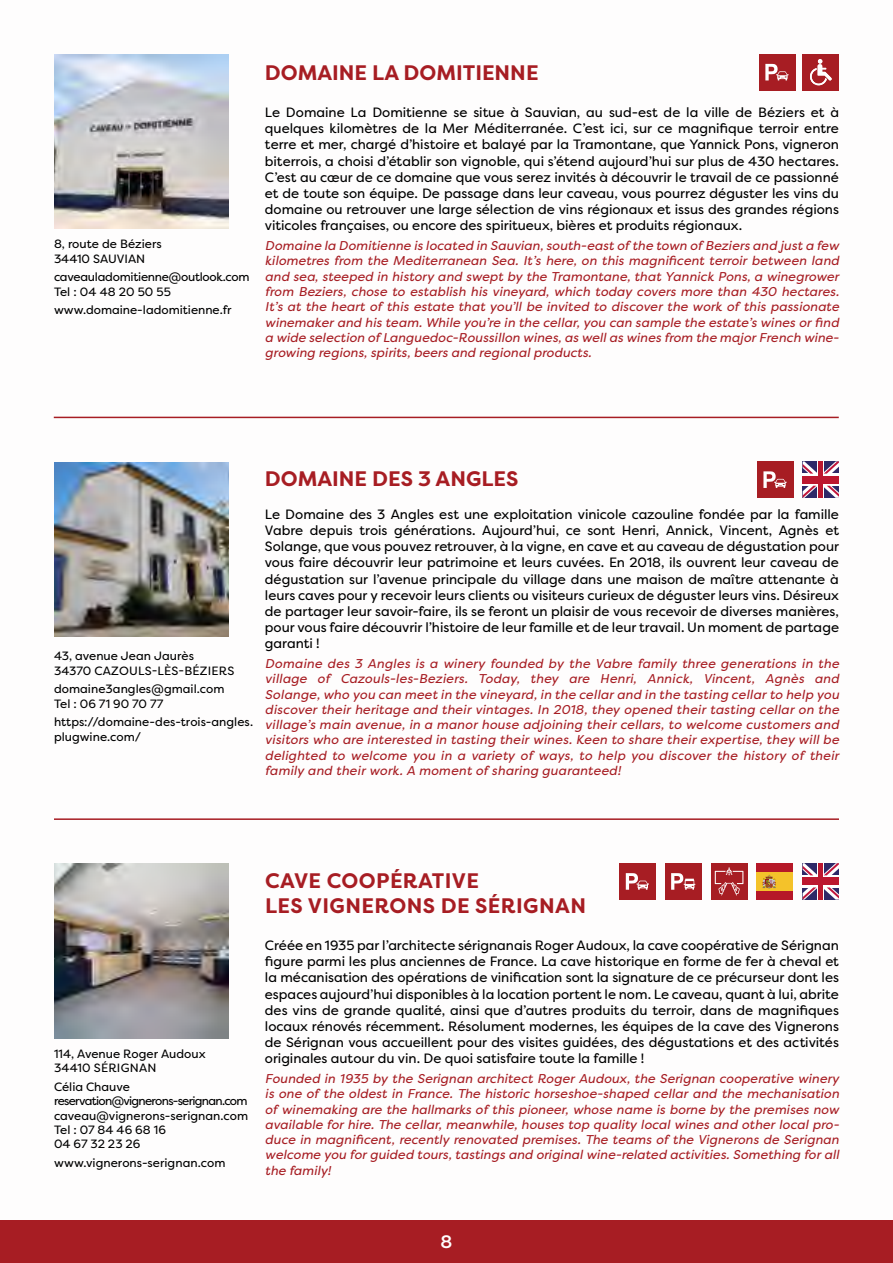
<style>
.page{position:relative;width:893px;height:1263px;background:#fff}
.page>*{position:absolute;margin:0;border:0;box-sizing:border-box;transform-origin:0 0}
.t1{font:700 21px/25.2px "Filson Pro";letter-spacing:.02em;color:#a71d23}
.t2{font:700 21px "Filson Pro";color:#a71d23}
.t3{font:500 18px "Filson Pro";color:#fff}
.t4{font:13.5px/16.2px "Filson Pro";color:#000;text-align:justify}
.t5{font:italic 12.75px/15.3px "Filson Pro";letter-spacing:.01em;color:#a71d23;text-align:justify}
.t6{font:12px/14.4px "Filson Pro";color:#000}
.t7{font:12px/14.4px "Filson Pro";letter-spacing:-.02em;color:#000}
</style>
<div class="page">
<div style="left:0;top:1220px;width:893px;height:43px;background:#a71d23"></div>
<hr style="left:54px;top:417px;width:785px;height:1px;background:#a71d23">
<img style="left:54px;top:462px;width:174px;height:174px">
<div style="left:757px;top:461px;width:36px;height:37px;background:#a71d23"></div>
<svg style="left:763px;top:471px;width:24px;height:17px"></svg>
<svg style="left:803px;top:461px;width:36px;height:37px"></svg>
<img style="left:54px;top:54px;width:174px;height:174px">
<div style="left:803px;top:54px;width:36px;height:36px;background:#a71d23"></div>
<svg style="left:810px;top:59px;width:22px;height:26px"></svg>
<div style="left:759px;top:54px;width:36px;height:36px;background:#a71d23"></div>
<svg style="left:765px;top:64px;width:24px;height:16px"></svg>
<img style="left:54px;top:864px;width:174px;height:174px">
<div style="left:619px;top:863px;width:37px;height:36px;background:#a71d23"></div>
<svg style="left:626px;top:873px;width:23px;height:17px"></svg>
<div style="left:665px;top:863px;width:36px;height:36px;background:#a71d23"></div>
<svg style="left:671px;top:873px;width:24px;height:17px"></svg>
<svg style="left:803px;top:863px;width:36px;height:36px"></svg>
<div style="left:757px;top:863px;width:36px;height:36px;background:#b61828"></div>
<div style="left:757px;top:872px;width:36px;height:18px;background:#f4c22a"></div>
<svg style="left:762px;top:874px;width:14px;height:15px"></svg>
<div style="left:711px;top:863px;width:36px;height:36px;background:#a71d23"></div>
<svg style="left:715px;top:867px;width:28px;height:28px"></svg>
<hr style="left:54px;top:818px;width:785px;height:2px;background:#a71d23">
<p class="t6" style="left:54px;top:237px;width:109px">8, route de Béziers<br>34410 SAUVIAN</p>
<p class="t7" style="left:54px;top:270px;width:197px">caveauladomitienne@outlook.com<br>Tel : 04 48 20 50 55</p>
<p class="t6" style="left:54px;top:303px;width:179px">www.domaine-ladomitienne.fr</p>
<h1 class="t2" style="left:265px;top:60px;width:275px">DOMAINE LA DOMITIENNE</h1>
<p class="t4" style="left:265px;top:104px;width:576px">Le Domaine La Domitienne se situe à Sauvian, au sud-est de la ville de Béziers et à quelques kilomètres de la Mer Méditerranée. C’est ici, sur ce magnifique terroir entre terre et mer, chargé d’histoire et balayé par la Tramontane, que Yannick Pons, vigneron biterrois, a choisi d’établir son vignoble, qui s’étend aujourd’hui sur plus de 430 hectares.<br>C’est au cœur de ce domaine que vous serez invités à découvrir le travail de ce passionné et de toute son équipe. De passage dans leur caveau, vous pourrez déguster les vins du domaine ou retrouver une large sélection de vins régionaux et issus des grandes régions viticoles françaises, ou encore des spiritueux, bières et produits régionaux.</p>
<p class="t5" style="left:265px;top:238px;width:576px">Domaine la Domitienne is located in Sauvian, south-east of the town of Beziers and just a few kilometres from the Mediterranean Sea. It’s here, on this magnificent terroir between land and sea, steeped in history and swept by the Tramontane, that Yannick Pons, a winegrower from Beziers, chose to establish his vineyard, which today covers more than 430 hectares.<br>It’s at the heart of this estate that you’ll be invited to discover the work of this passionate winemaker and his team. While you’re in the cellar, you can sample the estate’s wines or find a wide selection of Languedoc-Roussillon wines, as well as wines from the major French wine&shy;growing regions, spirits, beers and regional products.</p>
<p class="t6" style="left:54px;top:649px;width:182px">43, avenue Jean Jaurès<br>34370 CAZOULS-LÈS-BÉZIERS</p>
<p class="t6" style="left:54px;top:682px;width:172px">domaine3angles@gmail.com<br>Tel : 06 71 90 70 77</p>
<p class="t6" style="left:54px;top:715px;width:201px">https://domaine-des-trois-angles. plugwine.com/</p>
<h1 class="t2" style="left:265px;top:466px;width:255px">DOMAINE DES 3 ANGLES</h1>
<p class="t4" style="left:265px;top:506px;width:576px">Le Domaine des 3 Angles est une exploitation vinicole cazouline fondée par la famille Vabre depuis trois générations. Aujourd’hui, ce sont Henri, Annick, Vincent, Agnès et Solange, que vous pouvez retrouver, à la vigne, en cave et au caveau de dégustation pour vous faire découvrir leur patrimoine et leurs cuvées. En 2018, ils ouvrent leur caveau de dégustation sur l’avenue principale du village dans une maison de maître attenante à leurs caves pour y recevoir leurs clients ou visiteurs curieux de déguster leurs vins. Désireux de partager leur savoir-faire, ils se feront un plaisir de vous recevoir de diverses manières, pour vous faire découvrir l’histoire de leur famille et de leur travail. Un moment de partage garanti !</p>
<p class="t5" style="left:265px;top:656px;width:576px">Domaine des 3 Angles is a winery founded by the Vabre family three generations in the village of Cazouls-les-Beziers. Today, they are Henri, Annick, Vincent, Agnès and Solange, who you can meet in the vineyard, in the cellar and in the tasting cellar to help you discover their heritage and their vintages. In 2018, they opened their tasting cellar on the village’s main avenue, in a manor house adjoining their cellars, to welcome customers and visitors who are interested in tasting their wines. Keen to share their expertise, they will be delighted to welcome you in a variety of ways, to help you discover the history of their family and their work. A moment of sharing guaranteed!</p>
<p class="t6" style="left:54px;top:1046px;width:153px">114, Avenue Roger Audoux<br>34410 SÉRIGNAN</p>
<p class="t6" style="left:54px;top:1079px;width:196px">Célia Chauve reservation@vignerons-serignan.com caveau@vignerons-serignan.com<br>Tel : 07 84 46 68 16<br>04 67 32 23 26</p>
<p class="t6" style="left:54px;top:1155px;width:173px">www.vignerons-serignan.com</p>
<h1 class="t1" style="left:265px;top:868px;width:322px">CAVE COOPÉRATIVE<br>LES VIGNERONS DE SÉRIGNAN</h1>
<p class="t4" style="left:265px;top:937px;width:576px">Créée en 1935 par l’architecte sérignanais Roger Audoux, la cave coopérative de Sérignan figure parmi les plus anciennes de France. La cave historique en forme de fer à cheval et la mécanisation des opérations de vinification sont la signature de ce précurseur dont les espaces aujourd’hui disponibles à la location portent le nom. Le caveau, quant à lui, abrite des vins de grande qualité, ainsi que d’autres produits du terroir, dans de magnifiques locaux rénovés récemment. Résolument modernes, les équipes de la cave des Vignerons de Sérignan vous accueillent pour des visites guidées, des dégustations et des activités originales autour du vin. De quoi satisfaire toute la famille !</p>
<p class="t5" style="left:265px;top:1070px;width:576px">Founded in 1935 by the Serignan architect Roger Audoux, the Serignan cooperative winery is one of the oldest in France. The historic horseshoe-shaped cellar and the mechanisation of winemaking are the hallmarks of this pioneer, whose name is borne by the premises now available for hire. The cellar, meanwhile, houses top quality local wines and other local pro&shy;duce in magnificent, recently renovated premises. The teams of the Vignerons de Serignan welcome you for guided tours, tastings and original wine-related activities. Something for all the family!</p>
<h2 class="t3" style="left:441px;top:1229px;width:13px">8</h2>
</div>
